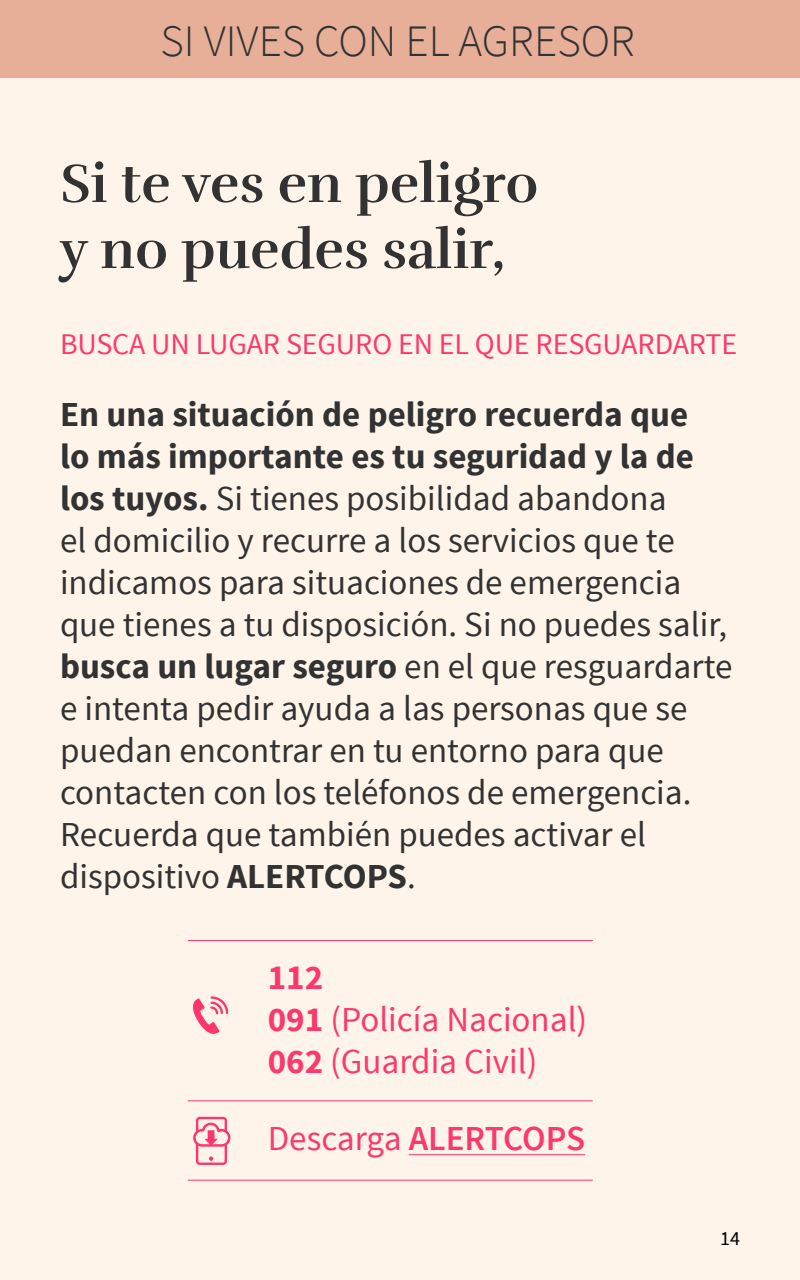
<style>
.page{position:relative;width:800px;height:1280px;background:#fef4e9}
.page>*{position:absolute;margin:0;border:0;box-sizing:border-box;transform-origin:0 0}
._02_pregunta{font:700 55px/66px "Rufina";color:#323232}
.t1{font:300 45px "Source Sans Pro";color:#323232}
._00_txt{font:35px/42px "Source Sans Pro";color:#323232}
._00_txt-2{font:35px "Source Sans Pro";color:#fb396c}
._00_txt-3{font:600 35px "Source Sans Pro";letter-spacing:-.005em;color:#fb396c}
._00_txt-4{font:700 35px "Source Sans Pro";color:#fb396c}
._03_SUBTITULO{font:30px "Source Sans Pro";letter-spacing:-.005em;color:#fb396c}
.t2{font:20px "Source Sans Pro";color:#000}
.s1{font-weight:700}
.s2{font-weight:400}
</style>
<div class="page">
<div style="left:0;top:0;width:800px;height:78px;background:#e7ae98"></div>
<hr style="left:188px;top:940px;width:405px;height:1px;background:#fb396c">
<hr style="left:188px;top:1100px;width:405px;height:1px;background:#fb396c">
<hr style="left:188px;top:1180px;width:405px;height:1px;background:#fb396c">
<hr style="left:409px;top:1154px;width:176px;height:1px;background:#fb396c">
<svg style="left:193px;top:996px;width:36px;height:38px"></svg>
<div style="left:196px;top:1117px;width:31px;height:48px;border:2px solid #ff366e;border-radius:3px"></div>
<svg style="left:209px;top:1156px;width:4px;height:5px"></svg>
<svg style="left:193px;top:1121px;width:38px;height:27px"></svg>
<p class="t1" style="left:161px;top:14px;width:476px">SI VIVES CON EL AGRESOR</p>
<p class="_02_pregunta" style="left:60px;top:151px;width:480px">Si te ves en peligro y no puedes salir,</p>
<p class="_03_SUBTITULO" style="left:60px;top:325px;width:679px">BUSCA UN LUGAR SEGURO EN EL QUE RESGUARDARTE</p>
<p class="_00_txt" style="left:60px;top:394px;width:674px"><span class="s1">En una situación de peligro recuerda que<br>lo más importante es tu seguridad y la de los tuyos.</span> Si tienes posibilidad abandona<br>el domicilio y recurre a los servicios que te indicamos para situaciones de emergencia que tienes a tu disposición. Si no puedes salir, <span class="s1">busca un lugar seguro</span> en el que resguardarte e intenta pedir ayuda a las personas que se puedan encontrar en tu entorno para que contacten con los teléfonos de emergencia.<br>Recuerda que también puedes activar el dispositivo <span class="s1">ALERTCOPS</span>.</p>
<p class="_00_txt-4" style="left:268px;top:955px;width:57px">112</p>
<p class="_00_txt-2" style="left:268px;top:997px;width:321px"><span class="s1">091</span> (Policía Nacional)</p>
<p class="_00_txt-2" style="left:268px;top:1039px;width:271px"><span class="s1">062</span> (Guardia Civil)</p>
<p class="_00_txt-3" style="left:268px;top:1116px;width:319px"><span class="s2">Descarga</span> ALERTCOPS</p>
<p class="t2" style="left:720px;top:1226px;width:21px">14</p>
</div>
